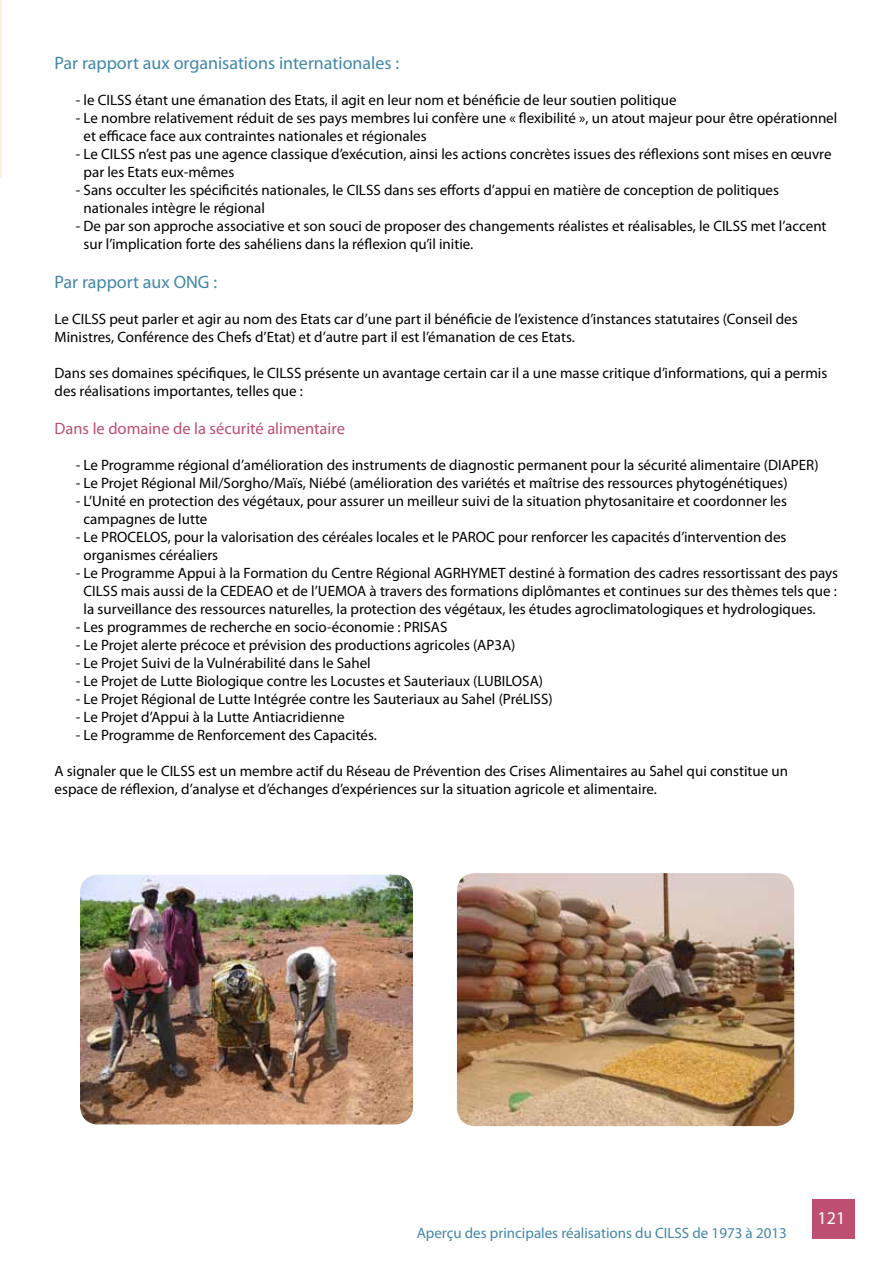
<style>
.page{position:relative;width:893px;height:1263px;background:#fff}
.page>*{position:absolute;margin:0;border:0;box-sizing:border-box;transform-origin:0 0}
.t1{font:18px "Myriad Pro";color:#4287a9}
.t2{font:18px "Myriad Pro";color:#fff}
.t3{font:16.5px "Myriad Pro";color:#bd4f70}
.t4{font:15px/18px "Myriad Pro";color:#000}
.t5{font:15px "Myriad Pro";color:#4287a9}
</style>
<div class="page">
<div style="left:812px;top:1199px;width:43px;height:39px;background:#bd4f70"></div>
<hr style="left:0;top:0;width:1px;height:178px;background:#fff2dd">
<img style="left:457px;top:873px;width:337px;height:253px">
<img style="left:80px;top:875px;width:333px;height:249px">
<p class="t1" style="left:55px;top:52px;width:346px">Par rapport aux organisations internationales :</p>
<p class="t4" style="left:76px;top:90px;width:602px">- le CILSS étant une émanation des Etats, il agit en leur nom et bénéficie de leur soutien politique</p>
<p class="t4" style="left:84px;top:108px;width:755px;text-indent:-8px">- Le nombre relativement réduit de ses pays membres lui confère une « flexibilité », un atout majeur pour être opérationnel et efficace face aux contraintes nationales et régionales</p>
<p class="t4" style="left:84px;top:144px;width:749px;text-indent:-8px">- Le CILSS n’est pas une agence classique d’exécution, ainsi les actions concrètes issues des réflexions sont mises en œuvre par les Etats eux-mêmes</p>
<p class="t4" style="left:84px;top:180px;width:697px;text-indent:-8px">- Sans occulter les spécificités nationales, le CILSS dans ses efforts d’appui en matière de conception de politiques nationales intègre le régional</p>
<p class="t4" style="left:84px;top:216px;width:744px;text-indent:-8px">- De par son approche associative et son souci de proposer des changements réalistes et réalisables, le CILSS met l’accent sur l’implication forte des sahéliens dans la réflexion qu’il initie.</p>
<p class="t1" style="left:55px;top:271px;width:164px">Par rapport aux ONG :</p>
<p class="t4" style="left:55px;top:310px;width:745px">Le CILSS peut parler et agir au nom des Etats car d’une part il bénéficie de l’existence d’instances statutaires (Conseil des<br>Ministres, Conférence des Chefs d’Etat) et d’autre part il est l’émanation de ces Etats.</p>
<p class="t4" style="left:55px;top:364px;width:774px">Dans ses domaines spécifiques, le CILSS présente un avantage certain car il a une masse critique d’informations, qui a permis des réalisations importantes, telles que :</p>
<p class="t3" style="left:55px;top:418px;width:292px">Dans le domaine de la sécurité alimentaire</p>
<p class="t4" style="left:76px;top:456px;width:744px">- Le Programme régional d’amélioration des instruments de diagnostic permanent pour la sécurité alimentaire (DIAPER)</p>
<p class="t4" style="left:76px;top:474px;width:713px">- Le Projet Régional Mil/Sorgho/Maïs, Niébé (amélioration des variétés et maîtrise des ressources phytogénétiques)</p>
<p class="t4" style="left:84px;top:492px;width:705px;text-indent:-8px">- L’Unité en protection des végétaux, pour assurer un meilleur suivi de la situation phytosanitaire et coordonner les campagnes de lutte</p>
<p class="t4" style="left:84px;top:528px;width:704px;text-indent:-8px">- Le PROCELOS, pour la valorisation des céréales locales et le PAROC pour renforcer les capacités d’intervention des organismes céréaliers</p>
<p class="t4" style="left:84px;top:564px;width:756px;text-align:justify;text-indent:-8px">- Le Programme Appui à la Formation du Centre Régional AGRHYMET destiné à formation des cadres ressortissant des pays CILSS mais aussi de la CEDEAO et de l’UEMOA à travers des formations diplômantes et continues sur des thèmes tels que : la surveillance des ressources naturelles, la protection des végétaux, les études agroclimatologiques et hydrologiques.</p>
<p class="t4" style="left:76px;top:618px;width:373px">- Les programmes de recherche en socio-économie : PRISAS</p>
<p class="t4" style="left:76px;top:636px;width:441px">- Le Projet alerte précoce et prévision des productions agricoles (AP3A)</p>
<p class="t4" style="left:76px;top:654px;width:296px">- Le Projet Suivi de la Vulnérabilité dans le Sahel</p>
<p class="t4" style="left:76px;top:672px;width:469px">- Le Projet de Lutte Biologique contre les Locustes et Sauteriaux (LUBILOSA)</p>
<p class="t4" style="left:76px;top:690px;width:478px">- Le Projet Régional de Lutte Intégrée contre les Sauteriaux au Sahel (PréLISS)</p>
<p class="t4" style="left:76px;top:708px;width:270px">- Le Projet d’Appui à la Lutte Antiacridienne</p>
<p class="t4" style="left:76px;top:726px;width:303px">- Le Programme de Renforcement des Capacités.</p>
<p class="t4" style="left:55px;top:762px;width:735px">A signaler que le CILSS est un membre actif du Réseau de Prévention des Crises Alimentaires au Sahel qui constitue un espace de réflexion, d’analyse et d’échanges d’expériences sur la situation agricole et alimentaire.</p>
<p class="t5" style="left:417px;top:1223px;width:372px">Aperçu des principales réalisations du CILSS de 1973 à 2013</p>
<p class="t2" style="left:818px;top:1207px;width:29px">121</p>
</div>
